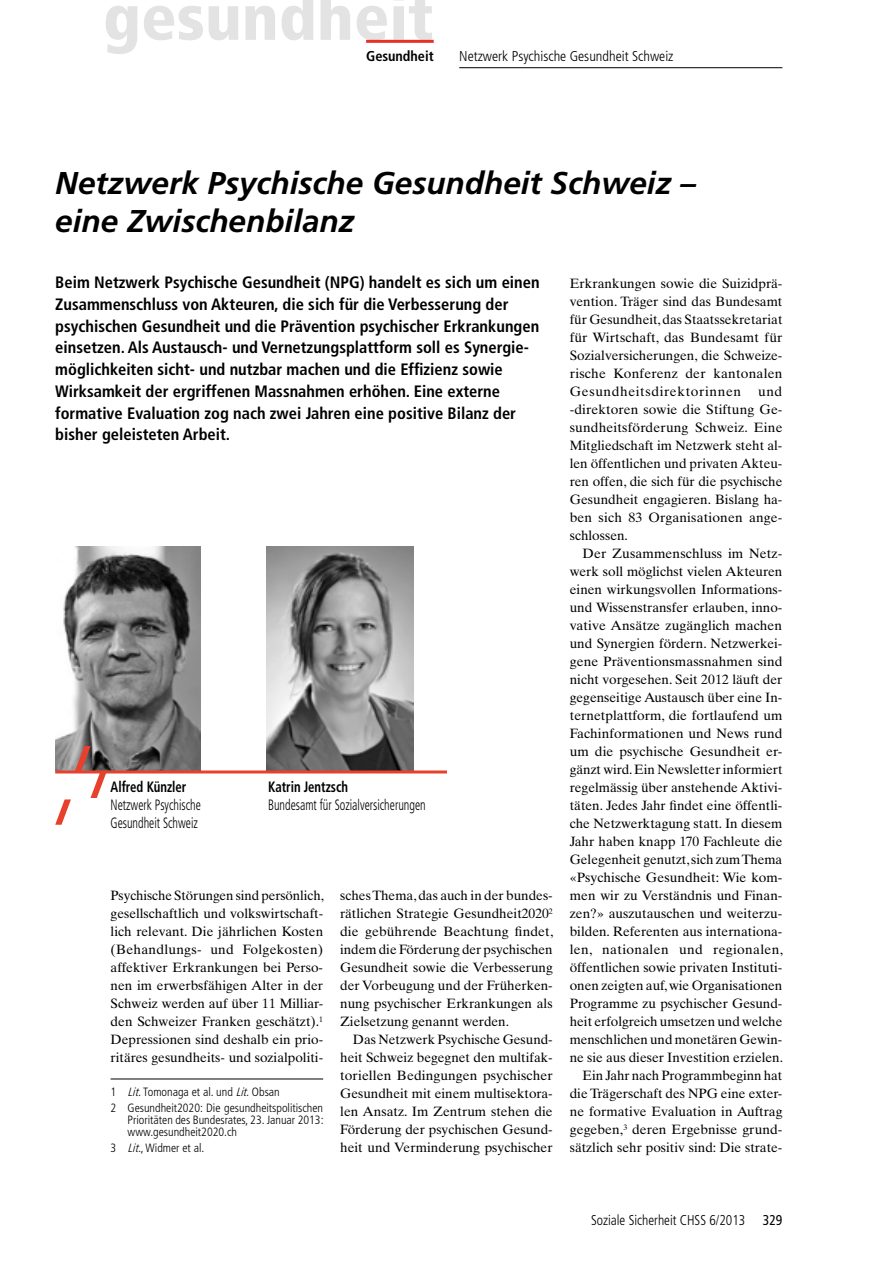
<style>
.page{position:relative;width:893px;height:1263px;background:#fff}
.page>*{position:absolute;margin:0;border:0;box-sizing:border-box;transform-origin:0 0}
.t1{font:900 condensed 64.5px "Frutiger LT Std";color:#e3e3e3}
._01_Haupttitel{font:italic 700 31.5px/38.2px "Frutiger LT Std";color:#000}
._04_Lead{font:700 condensed 16.5px/21.8px "Frutiger LT Std";color:#000}
.t2{font:300 condensed 15px "Frutiger LT Std";color:#000;scale:.8 1}
.t3{font:700 condensed 15px "Frutiger LT Std";color:#000;scale:.85 1}
._00_Rubrik_klein_mL{font:300 condensed 14.25px "Frutiger LT Std";color:#000}
._00_Rubrik_klein_mL-2{font:300 condensed 14.25px "Frutiger LT Std";color:#000;scale:.95 1}
._00_Rubrik_klein_mL-3{font:700 condensed 14.25px "Frutiger LT Std";color:#000}
._05_Grundschrift{font:13.5px/18px "Times Ten LT Std";color:#000;text-align:justify}
._05a_Grundschrift_oh{font:13.5px/18px "Times Ten LT Std";color:#000;text-align:justify}
._09a_Fussnoten_weite{font:300 condensed 12px/12px "Frutiger LT Std";color:#000;text-align:justify}
._09_Fussnoten_Start{font:300 condensed 12px "Frutiger LT Std";color:#000}
.s1{font-style:italic}
.s2{font-weight:400}
</style>
<div class="page">
<hr style="left:366px;top:40px;width:68px;height:3px;background:#e63025">
<hr style="left:459px;top:67px;width:323px;height:1px;background:#000">
<img style="left:55px;top:547px;width:145px;height:223px">
<img style="left:267px;top:547px;width:146px;height:223px">
<svg style="left:55px;top:746px;width:51px;height:79px"></svg>
<hr style="left:55px;top:770px;width:391px;height:3px;background:#e7402c">
<hr style="left:111px;top:1079px;width:212px;height:1px;background:#000">
<h1 class="t1" style="left:103px;top:-21px;width:332px">gesundheit</h1>
<p class="_00_Rubrik_klein_mL-3" style="left:366px;top:47px;width:69px">Gesundheit</p>
<p class="_00_Rubrik_klein_mL" style="left:459px;top:48px;width:216px">Netzwerk Psychische Gesundheit Schweiz</p>
<h2 class="_01_Haupttitel" style="left:55px;top:164px;width:642px">Netzwerk Psychische Gesundheit Schweiz – eine Zwischenbilanz</h2>
<p class="_04_Lead" style="left:55px;top:271px;width:486px">Beim Netzwerk Psychische Gesundheit (NPG) handelt es sich um einen Zusammenschluss von Akteuren, die sich für die Verbesserung der psychischen Gesundheit und die Prävention psychischer Erkrankungen einsetzen. Als Austausch- und Vernetzungsplattform soll es Synergie&shy;möglichkeiten sicht- und nutzbar machen und die Effizienz sowie Wirksamkeit der ergriffenen Massnahmen erhöhen. Eine externe formative Evaluation zog nach zwei Jahren eine positive Bilanz der bisher geleisteten Arbeit.</p>
<p class="t3" style="left:111px;top:778px;width:91px">Alfred Künzler</p>
<p class="t3" style="left:268px;top:778px;width:96px">Katrin Jentzsch</p>
<p class="t2" style="left:111px;top:796px;width:114px">Netzwerk Psychische</p>
<p class="t2" style="left:268px;top:796px;width:198px">Bundesamt für Sozialversicherungen</p>
<p class="t2" style="left:111px;top:814px;width:111px">Gesundheit Schweiz</p>
<p class="_05a_Grundschrift_oh" style="left:111px;top:886px;width:215px">Psychische Störungen sind persönlich, gesellschaftlich und volkswirtschaft&shy;lich relevant. Die jährlichen Kosten (Behandlungs- und Folgekosten) affektiver Erkrankungen bei Perso&shy;nen im erwerbsfähigen Alter in der Schweiz werden auf über 11 Milliar&shy;den Schweizer Franken geschätzt).<sup>1<br></sup>Depressionen sind deshalb ein prio&shy;ritäres gesundheits- und sozialpoliti-</p>
<p class="_05a_Grundschrift_oh" style="left:340px;top:886px;width:215px">sches Thema, das auch in der bundes&shy;rätlichen Strategie Gesundheit2020<sup>2 </sup>die gebührende Beachtung findet, indem die Förderung der psychischen Gesundheit sowie die Verbesserung der Vorbeugung und der Früherken&shy;nung psychischer Erkrankungen als Zielsetzung genannt werden.</p>
<p class="_05_Grundschrift" style="left:340px;top:1030px;width:214px;text-indent:13px">Das Netzwerk Psychische Gesund&shy;heit Schweiz begegnet den multifak&shy;toriellen Bedingungen psychischer Gesundheit mit einem multisektora&shy;len Ansatz. Im Zentrum stehen die Förderung der psychischen Gesund&shy;heit und Verminderung psychischer</p>
<p class="_09_Fussnoten_Start" style="left:111px;top:1085px;width:171px">1 <span class="s1">Lit.</span>Tomonaga et al. und <span class="s1">Lit.</span>Obsan</p>
<p class="_09a_Fussnoten_weite" style="left:128px;top:1102px;width:198px;text-indent:-17px">2 Gesundheit2020: Die gesundheitspolitischen Prioritäten des Bundesrates, 23. Januar 2013: www.gesundheit2020.ch</p>
<p class="_09a_Fussnoten_weite" style="left:111px;top:1142px;width:95px">3 <span class="s1">Lit.</span>, Widmer et al.</p>
<p class="_05_Grundschrift" style="left:570px;top:274px;width:214px">Erkrankungen sowie die Suizidprä&shy;vention. Träger sind das Bundesamt für Gesundheit, das Staatssekretariat für Wirtschaft, das Bundesamt für Sozialversicherungen, die Schweize&shy;rische Konferenz der kantonalen Gesundheitsdirektorinnen</p>
<p class="_05_Grundschrift" style="left:570px;top:382px;width:214px;text-indent:188px">und -direktoren sowie die Stiftung Ge&shy;sundheitsförderung Schweiz. Eine Mitgliedschaft im Netzwerk steht al&shy;len öffentlichen und privaten Akteu&shy;ren offen, die sich für die psychische Gesundheit engagieren. Bislang ha&shy;ben sich 83 Organisationen ange&shy;schlossen.</p>
<p class="_05_Grundschrift" style="left:570px;top:544px;width:215px;text-indent:13px">Der Zusammenschluss im Netz&shy;werk soll möglichst vielen Akteuren einen wirkungsvollen Informations&shy;und Wissenstransfer erlauben, inno&shy;vative Ansätze zugänglich machen und Synergien fördern. Netzwerkei&shy;gene Präventionsmassnahmen sind nicht vorgesehen. Seit 2012 läuft der gegenseitige Austausch über eine In&shy;ternetplattform, die fortlaufend um Fachinformationen und News rund um die psychische Gesundheit er&shy;gänzt wird. Ein Newsletter informiert regelmässig über anstehende Aktivi&shy;täten. Jedes Jahr findet eine öffentli&shy;che Netzwerktagung statt. In diesem Jahr haben knapp 170 Fachleute die Gelegenheit genutzt, sich zum Thema «Psychische Gesundheit: Wie kom&shy;men wir zu Verständnis und Finan&shy;zen?» auszutauschen und weiterzu&shy;bilden. Referenten aus internationa&shy;len, nationalen und regionalen, öffentlichen sowie privaten Instituti&shy;onen zeigten auf, wie Organisationen Programme zu psychischer Gesund&shy;heit erfolgreich umsetzen und welche menschlichen und monetären Gewin&shy;ne sie aus dieser Investition erzielen.</p>
<p class="_05_Grundschrift" style="left:570px;top:1066px;width:214px;text-indent:13px">Ein Jahr nach Programmbeginn hat die Trägerschaft des NPG eine exter&shy;ne formative Evaluation in Auftrag gegeben,<sup>3</sup> deren Ergebnisse grund&shy;sätzlich sehr positiv sind: Die strate-</p>
<p class="_00_Rubrik_klein_mL-2" style="left:591px;top:1212px;width:203px">Soziale Sicherheit CHSS 6/2013 <span class="s2">329</span></p>
</div>
